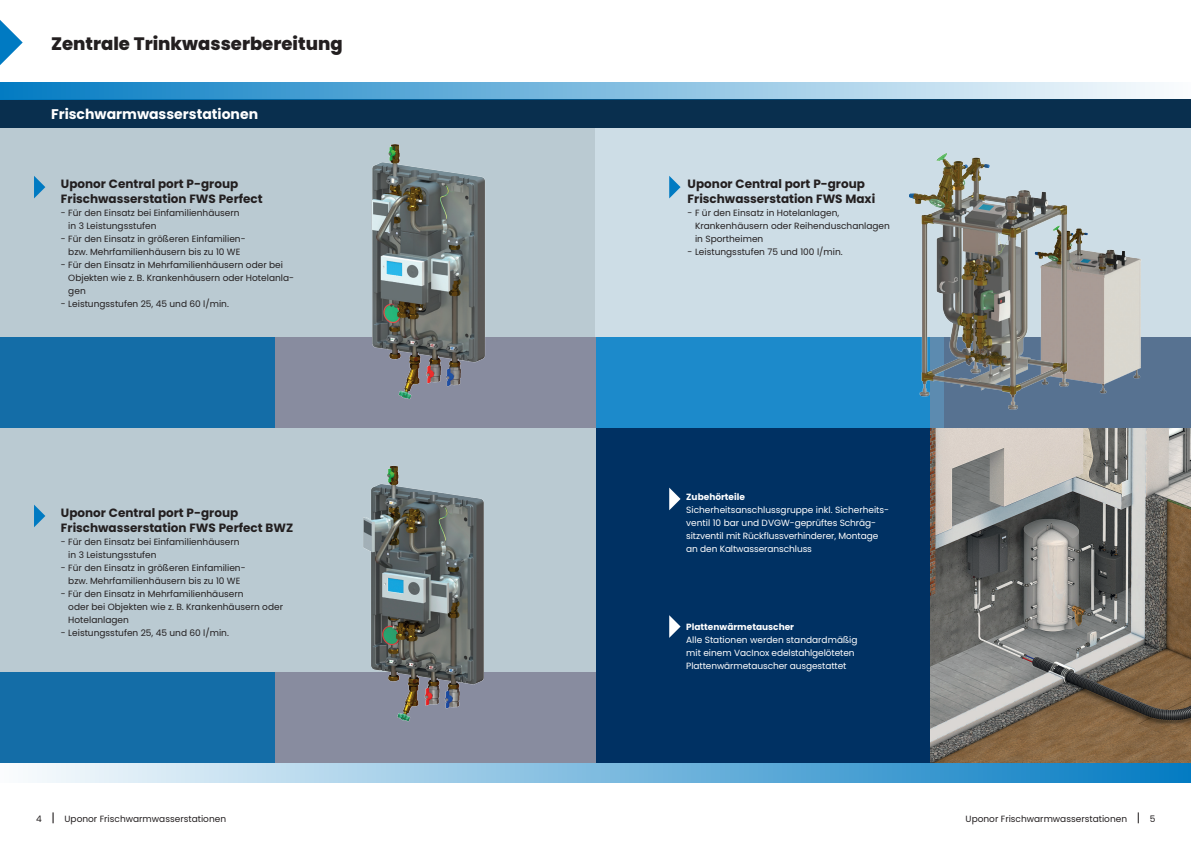
<style>
.page{position:relative;width:1191px;height:842px;background:#fff}
.page>*{position:absolute;margin:0;border:0;box-sizing:border-box;transform-origin:0 0}
.t1{font:800 18px "Poppins";color:#231f20}
.t2{font:700 14px "Poppins";color:#fff}
.t3{font:700 12px/14.4px "Poppins";color:#231f20}
.t4{font:9px/13px "Poppins";color:#231f20}
.t5{font:9px/13px "Poppins";letter-spacing:-.01em;color:#fff}
.t6{font:700 9px "Poppins";color:#fff}
.s1{font-size:12px}
</style>
<div class="page">
<div style="left:595px;top:428px;width:335px;height:335px;background:#003163"></div>
<div style="left:0;top:128px;width:595px;height:635px;background:#bacad2"></div>
<div style="left:595px;top:128px;width:596px;height:209px;background:#cddde6"></div>
<div style="left:595px;top:337px;width:596px;height:91px;background:#1c8acb"></div>
<div style="left:275px;top:337px;width:320px;height:91px;background:#888c9f"></div>
<div style="left:0;top:672px;width:275px;height:91px;background:#146da7"></div>
<div style="left:0;top:763px;width:1191px;height:19px;background:linear-gradient(to right,#fbfcfe,#037bc2)"></div>
<div style="left:0;top:337px;width:275px;height:91px;background:#146da7"></div>
<svg style="left:34px;top:176px;width:11px;height:22px"></svg>
<div style="left:275px;top:672px;width:320px;height:91px;background:#888c9f"></div>
<svg style="left:34px;top:505px;width:11px;height:22px"></svg>
<svg style="left:669px;top:176px;width:11px;height:22px"></svg>
<svg style="left:669px;top:488px;width:11px;height:22px"></svg>
<svg style="left:669px;top:615px;width:11px;height:23px"></svg>
<div style="left:0;top:99px;width:1191px;height:29px;background:#092f4e"></div>
<div style="left:0;top:82px;width:1191px;height:17px;background:linear-gradient(to right,#037bc2,#fbfcfd)"></div>
<svg style="left:0;top:20px;width:23px;height:45px"></svg>
<div style="left:930px;top:337px;width:261px;height:91px;background:#577291"></div>
<img style="left:372px;top:144px;width:114px;height:255px">
<img style="left:363px;top:466px;width:121px;height:256px">
<img style="left:1080px;top:228px;width:61px;height:166px">
<img style="left:909px;top:153px;width:171px;height:265px">
<img style="left:930px;top:428px;width:261px;height:335px">
<h1 class="t1" style="left:51px;top:33px;width:293px">Zentrale Trinkwasserbereitung</h1>
<h2 class="t2" style="left:51px;top:106px;width:209px">Frischwarmwasserstationen</h2>
<h3 class="t3" style="left:61px;top:177px;width:203px">Uponor Central port P-group<br>Frischwasserstation FWS Perfect</h3>
<p class="t4" style="left:68px;top:206px;width:173px;text-indent:-7px">- Für den Einsatz bei Einfamilienhäusern in 3 Leistungsstufen</p>
<p class="t4" style="left:61px;top:232px;width:186px;text-align:center">- Für den Einsatz in größeren Einfamilien&shy;bzw. Mehrfamilienhäusern bis zu 10 WE</p>
<p class="t4" style="left:68px;top:258px;width:227px;text-indent:-7px">- Für den Einsatz in Mehrfamilienhäusern oder bei<br>Objekten wie z. B. Krankenhäusern oder Hotelanla&shy;gen</p>
<p class="t4" style="left:61px;top:297px;width:169px">- Leistungsstufen 25, 45 und 60 l/min.</p>
<h3 class="t3" style="left:61px;top:506px;width:234px">Uponor Central port P-group<br>Frischwasserstation FWS Perfect BWZ</h3>
<p class="t4" style="left:68px;top:535px;width:173px;text-indent:-7px">- Für den Einsatz bei Einfamilienhäusern in 3 Leistungsstufen</p>
<p class="t4" style="left:61px;top:561px;width:186px;text-align:center">- Für den Einsatz in größeren Einfamilien&shy;bzw. Mehrfamilienhäusern bis zu 10 WE</p>
<p class="t4" style="left:68px;top:587px;width:216px;text-indent:-7px">- Für den Einsatz in Mehrfamilienhäusern<br>oder bei Objekten wie z. B. Krankenhäusern oder<br>Hotelanlagen</p>
<p class="t4" style="left:61px;top:626px;width:169px">- Leistungsstufen 25, 45 und 60 l/min.</p>
<h3 class="t3" style="left:687px;top:177px;width:189px">Uponor Central port P-group<br>Frischwasserstation FWS Maxi</h3>
<p class="t4" style="left:695px;top:206px;width:196px;text-indent:-7px">- F ür den Einsatz in Hotelanlagen,<br>Krankenhäusern oder Reihenduschanlagen in Sportheimen</p>
<p class="t4" style="left:687px;top:245px;width:156px">- Leistungsstufen 75 und 100 l/min.</p>
<p class="t6" style="left:686px;top:491px;width:60px">Zubehörteile</p>
<p class="t5" style="left:686px;top:503px;width:204px">Sicherheitsanschlussgruppe inkl. Sicherheits&shy;ventil 10 bar und DVGW-geprüftes Schräg&shy;sitzventil mit Rückflussverhinderer, Montage an den Kaltwasseranschluss</p>
<p class="t6" style="left:686px;top:622px;width:109px">Plattenwärmetauscher</p>
<p class="t5" style="left:686px;top:634px;width:173px">Alle Stationen werden standardmäßig mit einem VacInox edelstahlgelöteten<br>Plattenwärmetauscher ausgestattet</p>
<p class="t4" style="left:36px;top:812px;width:191px">4 <span class="s1">|</span> Uponor Frischwarmwasserstationen</p>
<p class="t4" style="left:965px;top:812px;width:191px">Uponor Frischwarmwasserstationen <span class="s1">|</span> 5</p>
</div>
